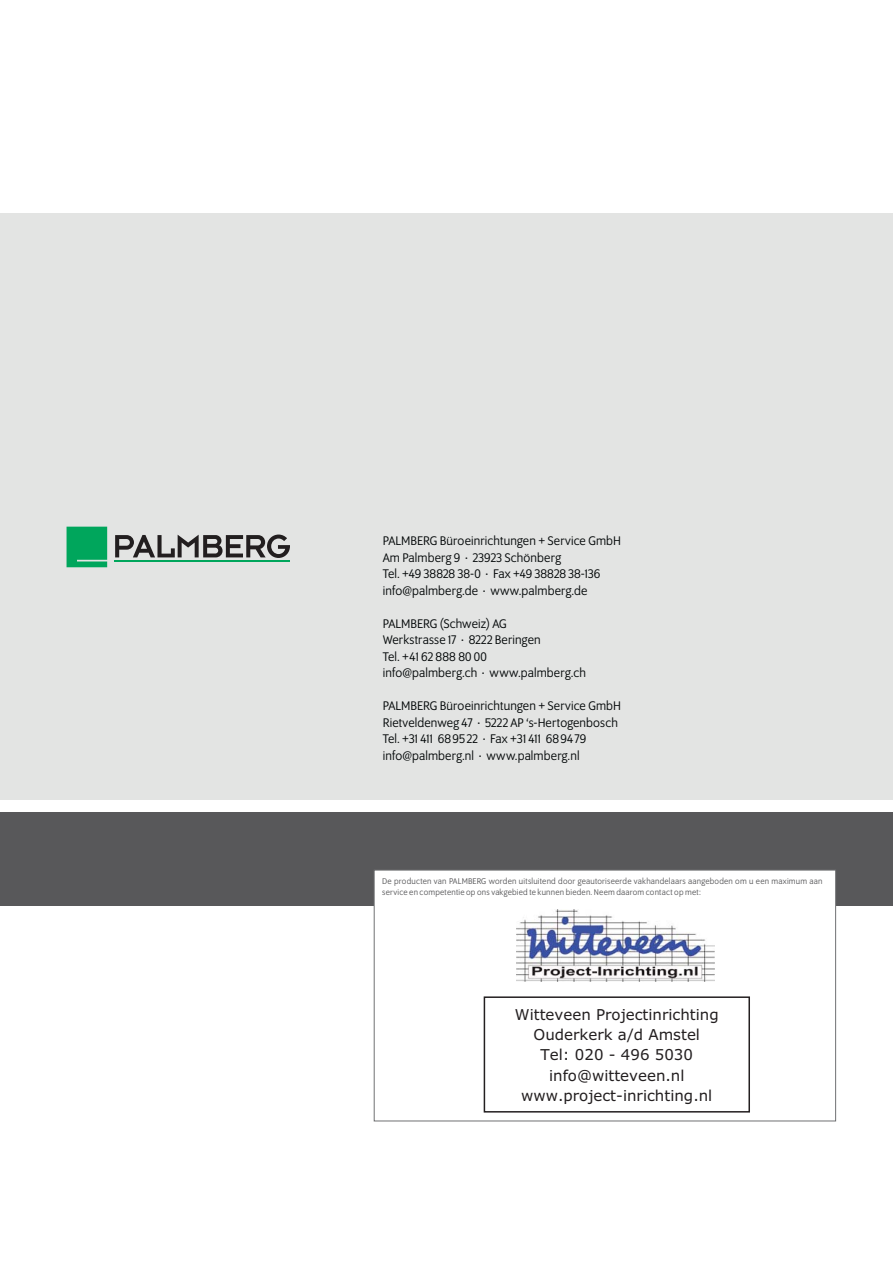
<style>
.page{position:relative;width:893px;height:1263px;background:#fff}
.page>*{position:absolute;margin:0;border:0;box-sizing:border-box;transform-origin:0 0}
.t1{font:15px/20.2px "Verdana";color:#231f20;text-align:center}
.t2{font:13.5px/16.5px "Program OT";letter-spacing:.01em;color:#040809}
.t3{font:9px/10.8px "Program OT";letter-spacing:.025em;color:#58585a}
</style>
<div class="page">
<div style="left:0;top:812px;width:893px;height:94px;background:#58585a"></div>
<div style="left:0;top:213px;width:893px;height:586px;background:#e3e4e3"></div>
<div style="left:374px;top:870px;width:461px;height:251px;background:#fff"></div>
<div style="left:374px;top:870px;width:462px;height:251px;border:1px solid #707173"></div>
<svg style="left:115px;top:535px;width:175px;height:23px"></svg>
<hr style="left:115px;top:560px;width:175px;height:1px;background:#00a65c">
<div style="left:67px;top:527px;width:40px;height:40px;background:#00a65c"></div>
<img style="left:516px;top:909px;width:198px;height:72px">
<div style="left:484px;top:996px;width:266px;height:117px;border:2px solid #231f20"></div>
<p class="t2" style="left:383px;top:534px;width:240px">PALMBERG Büroeinrichtungen + Service GmbH Am Palmberg 9 · 23923 Schönberg<br>Tel. +49 38828 38-0 · Fax +49 38828 38-136 info@palmberg.de · www.palmberg.de</p>
<p class="t2" style="left:383px;top:616px;width:205px">PALMBERG (Schweiz) AG<br>Werkstrasse 17 · 8222 Beringen<br>Tel. +41 62 888 80 00<br>info@palmberg.ch · www.palmberg.ch</p>
<p class="t2" style="left:383px;top:699px;width:240px">PALMBERG Büroeinrichtungen + Service GmbH Rietveldenweg 47 · 5222 AP ‘s-Hertogenbosch Tel. +31 411 689522 · Fax +31 411 689479 info@palmberg.nl · www.palmberg.nl</p>
<p class="t3" style="left:382px;top:877px;width:442px">De producten van PALMBERG worden uitsluitend door geautoriseerde vakhandelaars aangeboden om u een maximum aan service en competentie op ons vakgebied te kunnen bieden. Neem daarom contact op met:</p>
<p class="t1" style="left:515px;top:1005px;width:205px">Witteveen Projectinrichting<br>Ouderkerk a/d Amstel<br>Tel: 020 - 496 5030 info@witteveen.nl www.project-inrichting.nl</p>
</div>
